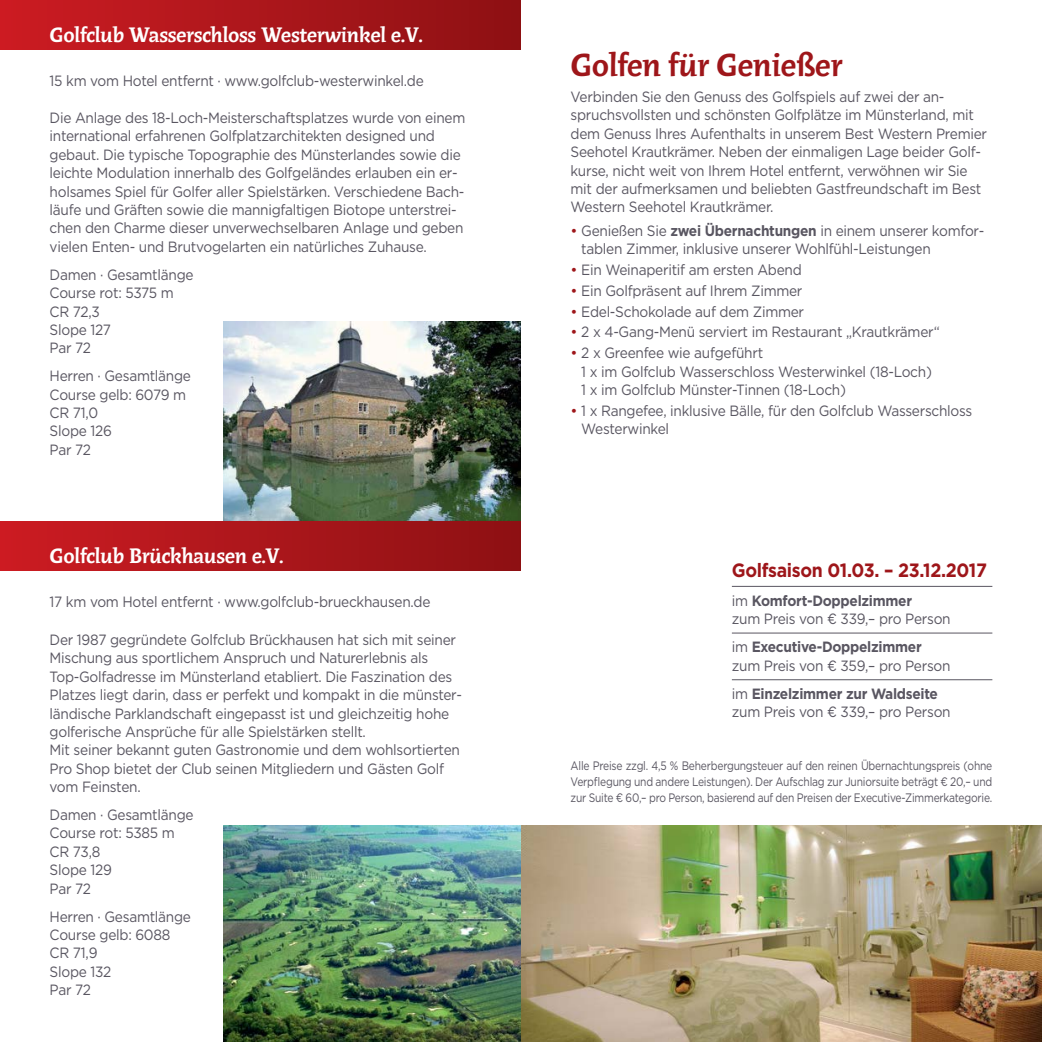
<style>
.page{position:relative;width:1042px;height:1042px;background:#fff}
.page>*{position:absolute;margin:0;border:0;box-sizing:border-box;transform-origin:0 0}
.t1{font:35px "Rayuela Negra";letter-spacing:-.02em;color:#9e161a}
.t2{font:22.75px "Rayuela Negra";letter-spacing:-.03em;color:#fff}
.t3{font:700 19.25px "Gotham";letter-spacing:-.02em;color:#9e161a;scale:.92 1}
.t4{font:14.88px/18.4px "Gotham";letter-spacing:-.02em;color:#595661;scale:.92 1}
.t5{font:12.25px/15.8px "Gotham";letter-spacing:-.02em;color:#595661;text-align:justify;scale:.84 1}
.s1{color:#9e161a}
.s2{font-weight:700}
</style>
<div class="page">
<img style="left:223px;top:825px;width:819px;height:217px">
<div style="left:0;top:0;width:521px;height:50px;background:linear-gradient(to right,#cc1c23,#8d1113)"></div>
<div style="left:0;top:521px;width:521px;height:49px;background:linear-gradient(to right,#cc1c23,#8d1113)"></div>
<img style="left:223px;top:321px;width:298px;height:200px">
<hr style="left:732px;top:586px;width:260px;height:1px;background:#595661">
<hr style="left:732px;top:632px;width:260px;height:1px;background:#595661">
<hr style="left:732px;top:679px;width:260px;height:1px;background:#595661">
<h2 class="t2" style="left:50px;top:23px;width:375px">Golfclub Wasserschloss Westerwinkel e.V.</h2>
<p class="t4" style="left:50px;top:72px;width:408px">15 km vom Hotel entfernt · www.golfclub-westerwinkel.de</p>
<p class="t4" style="left:50px;top:108px;width:453px">Die Anlage des 18-Loch-Meisterschaftsplatzes wurde von einem international erfahrenen Golfplatzarchitekten designed und gebaut. Die typische Topographie des Münsterlandes sowie die leichte Modulation innerhalb des Golfgeländes erlauben ein er&shy;holsames Spiel für Golfer aller Spielstärken. Verschiedene Bach&shy;läufe und Gräften sowie die mannigfaltigen Biotope unterstrei&shy;chen den Charme dieser unverwechselbaren Anlage und geben vielen Enten- und Brutvogelarten ein natürliches Zuhause.</p>
<p class="t4" style="left:50px;top:265px;width:158px">Damen · Gesamtlänge<br>Course rot: 5375 m<br>CR 72,3<br>Slope 127<br>Par 72</p>
<p class="t4" style="left:50px;top:366px;width:155px">Herren · Gesamtlänge<br>Course gelb: 6079 m<br>CR 71,0<br>Slope 126<br>Par 72</p>
<h2 class="t2" style="left:50px;top:543px;width:236px">Golfclub Brückhausen e.V.</h2>
<p class="t4" style="left:50px;top:592px;width:415px">17 km vom Hotel entfernt · www.golfclub-brueckhausen.de</p>
<p class="t4" style="left:50px;top:630px;width:448px">Der 1987 gegründete Golfclub Brückhausen hat sich mit seiner Mischung aus sportlichem Anspruch und Naturerlebnis als Top-Golfadresse im Münsterland etabliert. Die Faszination des Platzes liegt darin, dass er perfekt und kompakt in die münster&shy;ländische Parklandschaft eingepasst ist und gleichzeitig hohe golferische Ansprüche für alle Spielstärken stellt.<br>Mit seiner bekannt guten Gastronomie und dem wohlsortierten Pro Shop bietet der Club seinen Mitgliedern und Gästen Golf vom Feinsten.</p>
<p class="t4" style="left:50px;top:805px;width:158px">Damen · Gesamtlänge<br>Course rot: 5385 m<br>CR 73,8<br>Slope 129<br>Par 72</p>
<p class="t4" style="left:50px;top:907px;width:155px">Herren · Gesamtlänge<br>Course gelb: 6088<br>CR 71,9<br>Slope 132<br>Par 72</p>
<h1 class="t1" style="left:570px;top:46px;width:274px">Golfen für Genießer</h1>
<p class="t4" style="left:570px;top:87px;width:454px">Verbinden Sie den Genuss des Golfspiels auf zwei der an&shy;spruchsvollsten und schönsten Golfplätze im Münsterland, mit dem Genuss Ihres Aufenthalts in unserem Best Western Premier Seehotel Krautkrämer. Neben der einmaligen Lage beider Golf&shy;kurse, nicht weit von Ihrem Hotel entfernt, verwöhnen wir Sie mit der aufmerksamen und beliebten Gastfreundschaft im Best Western Seehotel Krautkrämer.</p>
<p class="t4" style="left:581px;top:221px;width:440px;text-indent:-11px"><span class="s1">•</span> Genießen Sie <span class="s2">zwei Übernachtungen</span> in einem unserer komfor&shy;tablen Zimmer, inklusive unserer Wohlfühl-Leistungen</p>
<p class="t4" style="left:570px;top:260px;width:253px"><span class="s1">•</span> Ein Weinaperitif am ersten Abend</p>
<p class="t4" style="left:570px;top:281px;width:253px"><span class="s1">•</span> Ein Golfpräsent auf Ihrem Zimmer</p>
<p class="t4" style="left:570px;top:302px;width:255px"><span class="s1">•</span> Edel-Schokolade auf dem Zimmer</p>
<p class="t4" style="left:570px;top:323px;width:403px"><span class="s1">•</span> 2 x 4-Gang-Menü serviert im Restaurant „Krautkrämer“</p>
<p class="t4" style="left:581px;top:343px;width:383px;text-indent:-11px"><span class="s1">•</span> 2 x Greenfee wie aufgeführt<br>1 x im Golfclub Wasserschloss Westerwinkel (18-Loch)<br>1 x im Golfclub Münster-Tinnen (18-Loch)</p>
<p class="t4" style="left:581px;top:401px;width:427px;text-indent:-11px"><span class="s1">•</span> 1 x Rangefee, inklusive Bälle, für den Golfclub Wasserschloss<br>Westerwinkel</p>
<p class="t3" style="left:732px;top:558px;width:279px">Golfsaison 01.03. – 23.12.2017</p>
<p class="t4" style="left:732px;top:591px;width:239px">im <span class="s2">Komfort-Doppelzimmer<br></span>zum Preis von € 339,– pro Person</p>
<p class="t4" style="left:732px;top:637px;width:239px">im <span class="s2">Executive-Doppelzimmer </span>zum Preis von € 359,– pro Person</p>
<p class="t4" style="left:732px;top:684px;width:239px">im <span class="s2">Einzelzimmer zur Waldseite </span>zum Preis von € 339,– pro Person</p>
<p class="t5" style="left:570px;top:758px;width:503px">Alle Preise zzgl. 4,5 % Beherbergungsteuer auf den reinen Übernachtungspreis (ohne Verpflegung und andere Leistungen). Der Aufschlag zur Juniorsuite beträgt € 20,– und zur Suite € 60,– pro Person, basierend auf den Preisen der Executive-Zimmerkategorie.</p>
</div>
